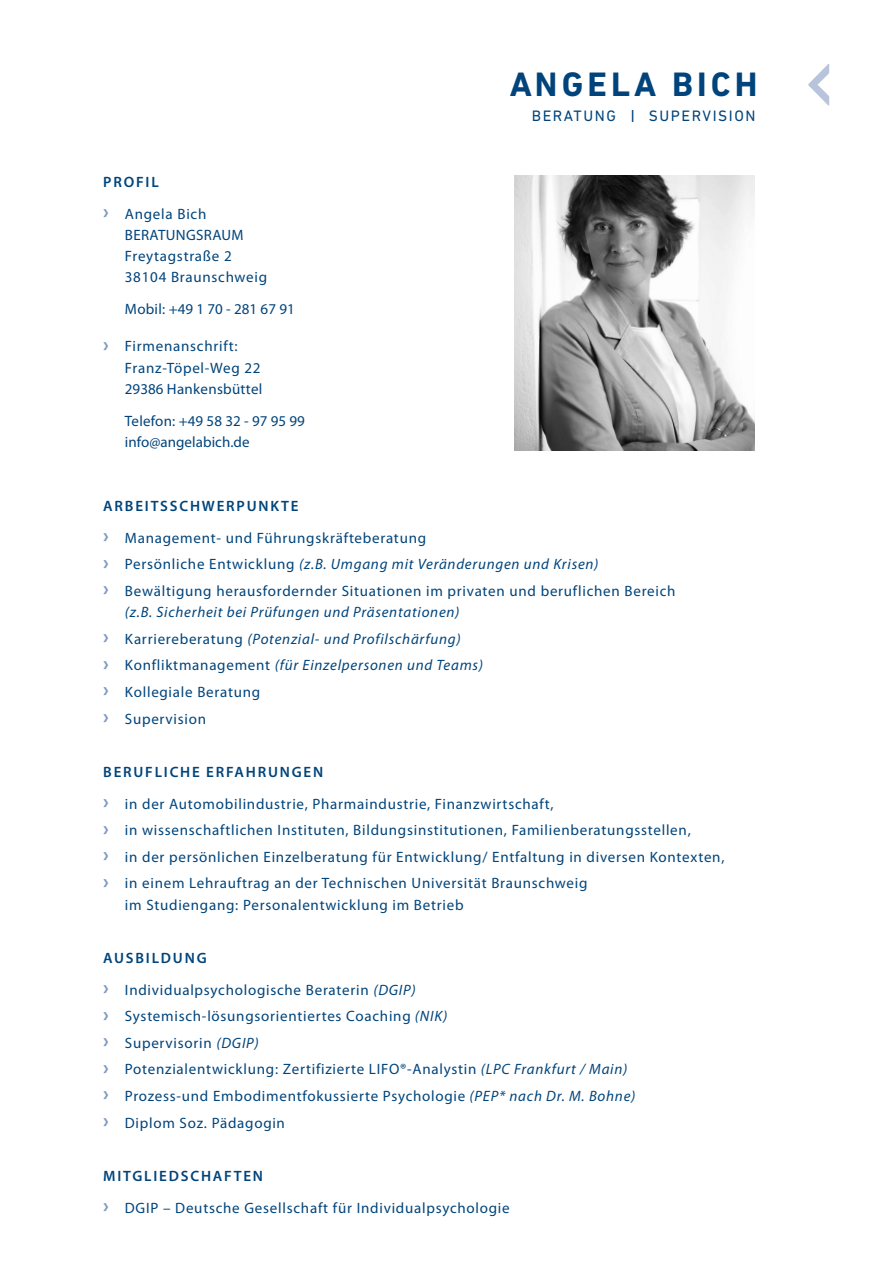
<style>
.page{position:relative;width:893px;height:1263px;background:#fff}
.page>*{position:absolute;margin:0;border:0;box-sizing:border-box;transform-origin:0 0}
.t1{font:700 34.5px "DIN Next LT Pro";letter-spacing:.12em;color:#00447b}
.t2{font:15.3px "DIN Next LT Pro";letter-spacing:.1em;color:#00447b}
.t3{font:15px "Myriad Pro";letter-spacing:.05em;color:#00447b}
.t4{font:italic 15px "Myriad Pro";letter-spacing:.05em;color:#00447b}
.t5{font:600 15px "Myriad Pro";letter-spacing:.12em;color:#00447b}
.t6{font:15px "Myriad Pro";letter-spacing:.005em;color:#00447b}
.t7{font:15px "Myriad Pro";letter-spacing:.02em;color:#00447b}
.t8{font:15px "Myriad Pro";letter-spacing:.025em;color:#00447b}
.s1{font-weight:700;font-size:21px;color:#819abf}
.s2{font-size:17.7px}
.s3{font-weight:700;font-style:normal;font-size:21px;color:#819abf}
.s4{font-style:normal}
.s5{font-style:italic}
</style>
<div class="page">
<svg style="left:808px;top:64px;width:21px;height:42px"></svg>
<img style="left:514px;top:175px;width:241px;height:276px">
<p class="t1" style="left:510px;top:64px;width:249px">ANGELA BICH</p>
<p class="t5" style="left:103px;top:172px;width:57px">PROFIL</p>
<p class="t3" style="left:103px;top:204px;width:105px"><span class="s1">›</span> Angela Bich</p>
<p class="t8" style="left:125px;top:226px;width:120px">BERATUNGSRAUM</p>
<p class="t3" style="left:125px;top:247px;width:108px">Freytagstraße 2</p>
<p class="t3" style="left:125px;top:268px;width:144px">38104 Braunschweig</p>
<p class="t6" style="left:125px;top:300px;width:171px">Mobil: +49 1 70 - 281 67 91</p>
<p class="t3" style="left:103px;top:337px;width:136px"><span class="s1">›</span> Firmenanschrift:</p>
<p class="t3" style="left:125px;top:358px;width:137px">Franz-Töpel-Weg 22</p>
<p class="t7" style="left:125px;top:380px;width:139px">29386 Hankensbüttel</p>
<p class="t6" style="left:125px;top:412px;width:182px">Telefon: +49 58 32 - 97 95 99</p>
<p class="t6" style="left:125px;top:433px;width:126px">info@angelabich.de</p>
<p class="t2" style="left:532px;top:107px;width:225px">BERATUNG <span class="s2">I</span> SUPERVISION</p>
<p class="t5" style="left:103px;top:496px;width:197px">ARBEITSSCHWERPUNKTE</p>
<p class="t3" style="left:103px;top:528px;width:324px"><span class="s1">›</span> Management- und Führungskräfteberatung</p>
<p class="t4" style="left:103px;top:555px;width:497px"><span class="s3">›</span> <span class="s4">Persönliche Entwicklung</span> (z.B. Umgang mit Veränderungen und Krisen)</p>
<p class="t3" style="left:103px;top:582px;width:574px"><span class="s1">›</span> Bewältigung herausfordernder Situationen im privaten und beruflichen Bereich</p>
<p class="t4" style="left:125px;top:603px;width:336px">(z.B. Sicherheit bei Prüfungen und Präsentationen)</p>
<p class="t4" style="left:103px;top:629px;width:359px"><span class="s3">›</span> <span class="s4">Karriereberatung</span> (Potenzial- und Profilschärfung)</p>
<p class="t4" style="left:103px;top:656px;width:381px"><span class="s3">›</span> <span class="s4">Konfliktmanagement</span> (für Einzelpersonen und Teams)</p>
<p class="t3" style="left:103px;top:683px;width:158px"><span class="s1">›</span> Kollegiale Beratung</p>
<p class="t3" style="left:103px;top:709px;width:104px"><span class="s1">›</span> Supervision</p>
<p class="t5" style="left:103px;top:762px;width:221px">BERUFLICHE ERFAHRUNGEN</p>
<p class="t3" style="left:103px;top:794px;width:452px"><span class="s1">›</span> in der Automobilindustrie, Pharmaindustrie, Finanzwirtschaft,</p>
<p class="t3" style="left:103px;top:821px;width:589px"><span class="s1">›</span> in wissenschaftlichen Instituten, Bildungsinstitutionen, Familienberatungsstellen,</p>
<p class="t3" style="left:103px;top:847px;width:623px"><span class="s1">›</span> in der persönlichen Einzelberatung für Entwicklung/ Entfaltung in diversen Kontexten,</p>
<p class="t3" style="left:103px;top:874px;width:486px"><span class="s1">›</span> in einem Lehrauftrag an der Technischen Universität Braunschweig</p>
<p class="t3" style="left:125px;top:895px;width:340px">im Studiengang: Personalentwicklung im Betrieb</p>
<p class="t5" style="left:103px;top:948px;width:105px">AUSBILDUNG</p>
<p class="t3" style="left:103px;top:980px;width:314px"><span class="s1">›</span> Individualpsychologische Beraterin <span class="s5">(DGIP)</span></p>
<p class="t3" style="left:103px;top:1007px;width:346px"><span class="s1">›</span> Systemisch-lösungsorientiertes Coaching <span class="s5">(NIK)</span></p>
<p class="t3" style="left:103px;top:1033px;width:157px"><span class="s1">›</span> Supervisorin <span class="s5">(DGIP)</span></p>
<p class="t3" style="left:103px;top:1060px;width:526px"><span class="s1">›</span> Potenzialentwicklung: Zertifizierte LIFO®-Analystin <span class="s5">(LPC Frankfurt / Main)</span></p>
<p class="t3" style="left:103px;top:1087px;width:534px"><span class="s1">›</span> Prozess-und Embodimentfokussierte Psychologie <span class="s5">(PEP* nach Dr. M. Bohne)</span></p>
<p class="t3" style="left:103px;top:1113px;width:183px"><span class="s1">›</span> Diplom Soz. Pädagogin</p>
<p class="t5" style="left:103px;top:1166px;width:161px">MITGLIEDSCHAFTEN</p>
<p class="t3" style="left:103px;top:1198px;width:408px"><span class="s1">›</span> DGIP – Deutsche Gesellschaft für Individualpsychologie</p>
</div>
